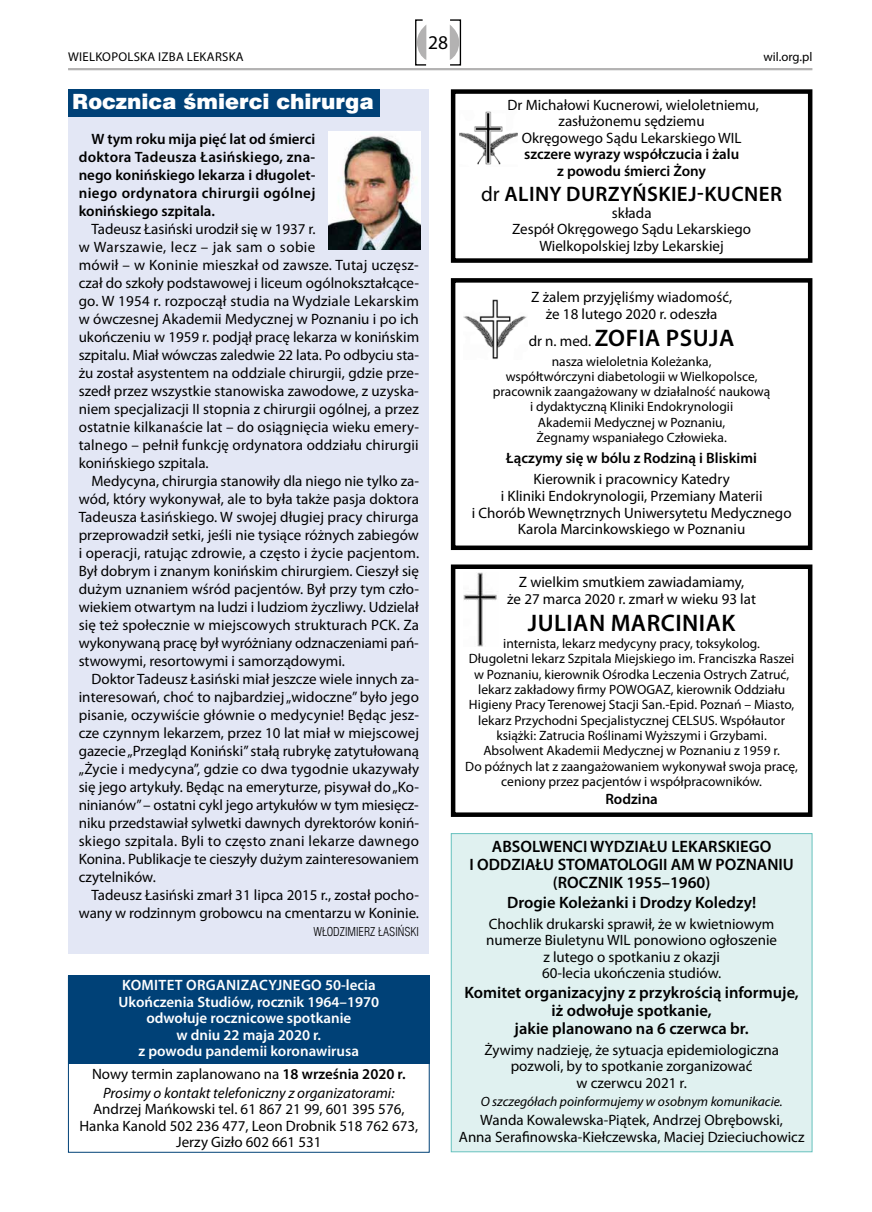
<style>
.page{position:relative;width:872px;height:1212px;background:#fff}
.page>*{position:absolute;margin:0;border:0;box-sizing:border-box;transform-origin:0 0}
.t1{font:600 24px "Myriad Pro";letter-spacing:.02em;color:#000}
.t2{font:600 21px "Myriad Pro";letter-spacing:.02em;color:#000}
.t3{font:21px "Swis 721 Blk EU";color:#fff}
.t4{font:19.5px "Myriad Pro";color:#000}
.t5{font:600 16.5px/18px "Myriad Pro";color:#000;text-align:center}
.t6{font:15px/18px "Myriad Pro";color:#000;text-align:center}
.t7{font:600 15px/18px "Myriad Pro";color:#000;text-align:center}
.t8{font:600 15px/16.5px "Myriad Pro";color:#fff;text-align:center}
.t9{font:italic 15px/18.6px "Myriad Pro";color:#000;text-align:center}
.t10{font:13.5px/15.3px "Myriad Pro";color:#000;text-align:center}
.t11{font:italic 13.5px "Myriad Pro";color:#000}
.t12{font:12.75px "Myriad Pro";letter-spacing:.02em;color:#000}
.t13{font:12px "Swis 721 Lt Cn EU";color:#000}
.s1{font-style:normal}
.s2{font-weight:600;font-style:normal}
.s3{font-weight:400}
.s4{font-weight:400;font-size:15px}
</style>
<div class="page">
<hr style="left:68px;top:68px;width:744px;height:2px;background:#b3b2b2">
<svg style="left:415px;top:19px;width:46px;height:47px"></svg>
<div style="left:451px;top:278px;width:361px;height:272px;border:4px solid #000"></div>
<img style="left:463px;top:300px;width:64px;height:59px">
<div style="left:451px;top:564px;width:361px;height:253px;border:4px solid #000"></div>
<img style="left:463px;top:573px;width:34px;height:73px">
<div style="left:451px;top:89px;width:361px;height:174px;border:4px solid #000"></div>
<img style="left:459px;top:111px;width:59px;height:54px">
<div style="left:68px;top:89px;width:361px;height:865px;background:#e3e7f5"></div>
<div style="left:68px;top:89px;width:311px;height:28px;background:#004177"></div>
<img style="left:328px;top:132px;width:92px;height:117px">
<div style="left:68px;top:976px;width:361px;height:88px;background:#004177"></div>
<div style="left:68px;top:976px;width:361px;height:176px;border:1px solid #004177"></div>
<div style="left:451px;top:833px;width:361px;height:319px;background:#e0f1f0;border:1px solid #66c1be"></div>
<h3 class="t4" style="left:428px;top:31px;width:22px">28</h3>
<p class="t12" style="left:68px;top:48px;width:177px">WIELKOPOLSKA IZBA LEKARSKA</p>
<p class="t12" style="left:763px;top:48px;width:50px">wil.org.pl</p>
<h2 class="t3" style="left:72px;top:88px;width:303px">Rocznica śmierci chirurga</h2>
<p class="t7" style="left:79px;top:130px;width:238px;text-align:justify;text-indent:13px">W tym roku mija pięć lat od śmierci doktora Tadeusza Łasińskiego, zna&shy;nego konińskiego lekarza i długolet&shy;niego ordynatora chirurgii ogólnej konińskiego szpitala.</p>
<p class="t6" style="left:79px;top:220px;width:342px;text-align:left;text-indent:13px">Tadeusz Łasiński urodził się w 1937 r.<br>w Warszawie, lecz – jak sam o sobie<br>mówił – w Koninie mieszkał od zawsze. Tutaj uczęsz&shy;czał do szkoły podstawowej i liceum ogólnokształcące&shy;go. W 1954 r. rozpoczął studia na Wydziale Lekarskim w ówczesnej Akademii Medycznej w Poznaniu i po ich ukończeniu w 1959 r. podjął pracę lekarza w konińskim szpitalu. Miał wówczas zaledwie 22 lata. Po odbyciu sta&shy;żu został asystentem na oddziale chirurgii, gdzie prze&shy;szedł przez wszystkie stanowiska zawodowe, z uzyska&shy;niem specjalizacji II stopnia z chirurgii ogólnej, a przez ostatnie kilkanaście lat – do osiągnięcia wieku emery&shy;talnego – pełnił funkcję ordynatora oddziału chirurgii konińskiego szpitala.</p>
<p class="t6" style="left:79px;top:472px;width:342px;text-align:justify;text-indent:13px">Medycyna, chirurgia stanowiły dla niego nie tylko za&shy;wód, który wykonywał, ale to była także pasja doktora Tadeusza Łasińskiego. W swojej długiej pracy chirurga przeprowadził setki, jeśli nie tysiące różnych zabiegów i operacji, ratując zdrowie, a często i życie pacjentom.<br>Był dobrym i znanym konińskim chirurgiem. Cieszył się dużym uznaniem wśród pacjentów. Był przy tym czło&shy;wiekiem otwartym na ludzi i ludziom życzliwy. Udzielał się też społecznie w miejscowych strukturach PCK. Za wykonywaną pracę był wyróżniany odznaczeniami pań&shy;stwowymi, resortowymi i samorządowymi.</p>
<p class="t6" style="left:79px;top:670px;width:342px;text-align:justify;text-indent:13px">Doktor Tadeusz Łasiński miał jeszcze wiele innych za&shy;interesowań, choć to najbardziej „widoczne” było jego pisanie, oczywiście głównie o medycynie! Będąc jesz&shy;cze czynnym lekarzem, przez 10 lat miał w miejscowej gazecie „Przegląd Koniński” stałą rubrykę zatytułowaną „Życie i medycyna”, gdzie co dwa tygodnie ukazywały się jego artykuły. Będąc na emeryturze, pisywał do „Ko&shy;ninianów” – ostatni cykl jego artykułów w tym miesięcz&shy;niku przedstawiał sylwetki dawnych dyrektorów koniń&shy;skiego szpitala. Byli to często znani lekarze dawnego Konina. Publikacje te cieszyły dużym zainteresowaniem czytelników.</p>
<p class="t6" style="left:79px;top:886px;width:342px;text-align:right">Tadeusz Łasiński zmarł 31 lipca 2015 r., został pocho&shy;wany w rodzinnym grobowcu na cmentarzu w Koninie.</p>
<p class="t13" style="left:313px;top:924px;width:107px">WŁODZIMIERZ ŁASIŃSKI</p>
<p class="t8" style="left:118px;top:977px;width:262px">KOMITET ORGANIZACYJNEGO 50-lecia<br>Ukończenia Studiów, rocznik 1964–1970 odwołuje rocznicowe spotkanie<br>w dniu 22 maja 2020 r.<br>z powodu pandemii koronawirusa</p>
<p class="t9" style="left:92px;top:1064px;width:315px"><span class="s1">Nowy termin zaplanowano na</span> <span class="s2">18 września 2020 r.<br></span>Prosimy o kontakt telefoniczny z organizatorami:</p>
<p class="t6" style="left:79px;top:1100px;width:340px;line-height:16.5px">Andrzej Mańkowski tel. 61 867 21 99, 601 395 576,<br>Hanka Kanold 502 236 477, Leon Drobnik 518 762 673,<br>Jerzy Gizło 602 661 531</p>
<p class="t6" style="left:507px;top:96px;width:253px;line-height:16.5px">Dr Michałowi Kucnerowi, wieloletniemu, zasłużonemu sędziemu<br>Okręgowego Sądu Lekarskiego WIL</p>
<p class="t7" style="left:524px;top:146px;width:217px;line-height:16.5px">szczere wyrazy współczucia i żalu z powodu śmierci Żony</p>
<h2 class="t2" style="left:481px;top:181px;width:302px"><span class="s3">dr</span> ALINY DURZYŃSKIEJ-KUCNER</h2>
<p class="t6" style="left:512px;top:204px;width:241px;line-height:16.5px">składa<br>Zespół Okręgowego Sądu Lekarskiego<br>Wielkopolskiej Izby Lekarskiej</p>
<p class="t6" style="left:531px;top:289px;width:202px;line-height:16.8px">Z żalem przyjęliśmy wiadomość, że 18 lutego 2020 r. odeszła</p>
<h1 class="t1" style="left:529px;top:323px;width:207px"><span class="s4">dr n. med.</span> ZOFIA PSUJA</h1>
<p class="t10" style="left:493px;top:353px;width:279px">nasza wieloletnia Koleżanka,<br>współtwórczyni diabetologii w Wielkopolsce, pracownik zaangażowany w działalność naukową i dydaktyczną Kliniki Endokrynologii<br>Akademii Medycznej w Poznaniu,<br>Żegnamy wspaniałego Człowieka.</p>
<p class="t7" style="left:506px;top:448px;width:252px">Łączymy się w bólu z Rodziną i Bliskimi</p>
<p class="t6" style="left:472px;top:470px;width:321px;line-height:16.8px">Kierownik i pracownicy Katedry<br>i Kliniki Endokrynologii, Przemiany Materii<br>i Chorób Wewnętrznych Uniwersytetu Medycznego Karola Marcinkowskiego w Poznaniu</p>
<p class="t6" style="left:507px;top:573px;width:250px;line-height:16.8px">Z wielkim smutkiem zawiadamiamy,<br>że 27 marca 2020 r. zmarł w wieku 93 lat</p>
<h1 class="t1" style="left:528px;top:608px;width:209px">JULIAN MARCINIAK</h1>
<p class="t10" style="left:465px;top:635px;width:334px">internista, lekarz medycyny pracy, toksykolog.<br>Długoletni lekarz Szpitala Miejskiego im. Franciszka Raszei w Poznaniu, kierownik Ośrodka Leczenia Ostrych Zatruć, lekarz zakładowy firmy POWOGAZ, kierownik Oddziału Higieny Pracy Terenowej Stacji San.-Epid. Poznań – Miasto, lekarz Przychodni Specjalistycznej CELSUS. Współautor książki: Zatrucia Roślinami Wyższymi i Grzybami.<br>Absolwent Akademii Medycznej w Poznaniu z 1959 r.<br>Do późnych lat z zaangażowaniem wykonywał swoja pracę, ceniony przez pacjentów i współpracowników.</p>
<p class="t7" style="left:605px;top:790px;width:54px">Rodzina</p>
<p class="t5" style="left:469px;top:837px;width:326px">ABSOLWENCI WYDZIAŁU LEKARSKIEGO<br>I ODDZIAŁU STOMATOLOGII AM W POZNANIU (ROCZNIK 1955–1960)</p>
<p class="t5" style="left:507px;top:893px;width:251px">Drogie Koleżanki i Drodzy Koledzy!</p>
<p class="t6" style="left:486px;top:915px;width:292px;line-height:16.5px">Chochlik drukarski sprawił, że w kwietniowym numerze Biuletynu WIL ponowiono ogłoszenie z lutego o spotkaniu z okazji<br>60-lecia ukończenia studiów.</p>
<p class="t5" style="left:464px;top:983px;width:336px">Komitet organizacyjny z przykrością informuje, iż odwołuje spotkanie,<br>jakie planowano na 6 czerwca br.</p>
<p class="t6" style="left:484px;top:1041px;width:296px;line-height:16.5px">Żywimy nadzieję, że sytuacja epidemiologiczna pozwoli, by to spotkanie zorganizować<br>w czerwcu 2021 r.</p>
<p class="t11" style="left:481px;top:1093px;width:303px">O szczegółach poinformujemy w osobnym komunikacie.</p>
<p class="t6" style="left:459px;top:1112px;width:347px;line-height:16.5px">Wanda Kowalewska-Piątek, Andrzej Obrębowski,<br>Anna Serafinowska-Kiełczewska, Maciej Dzieciuchowicz</p>
</div>
